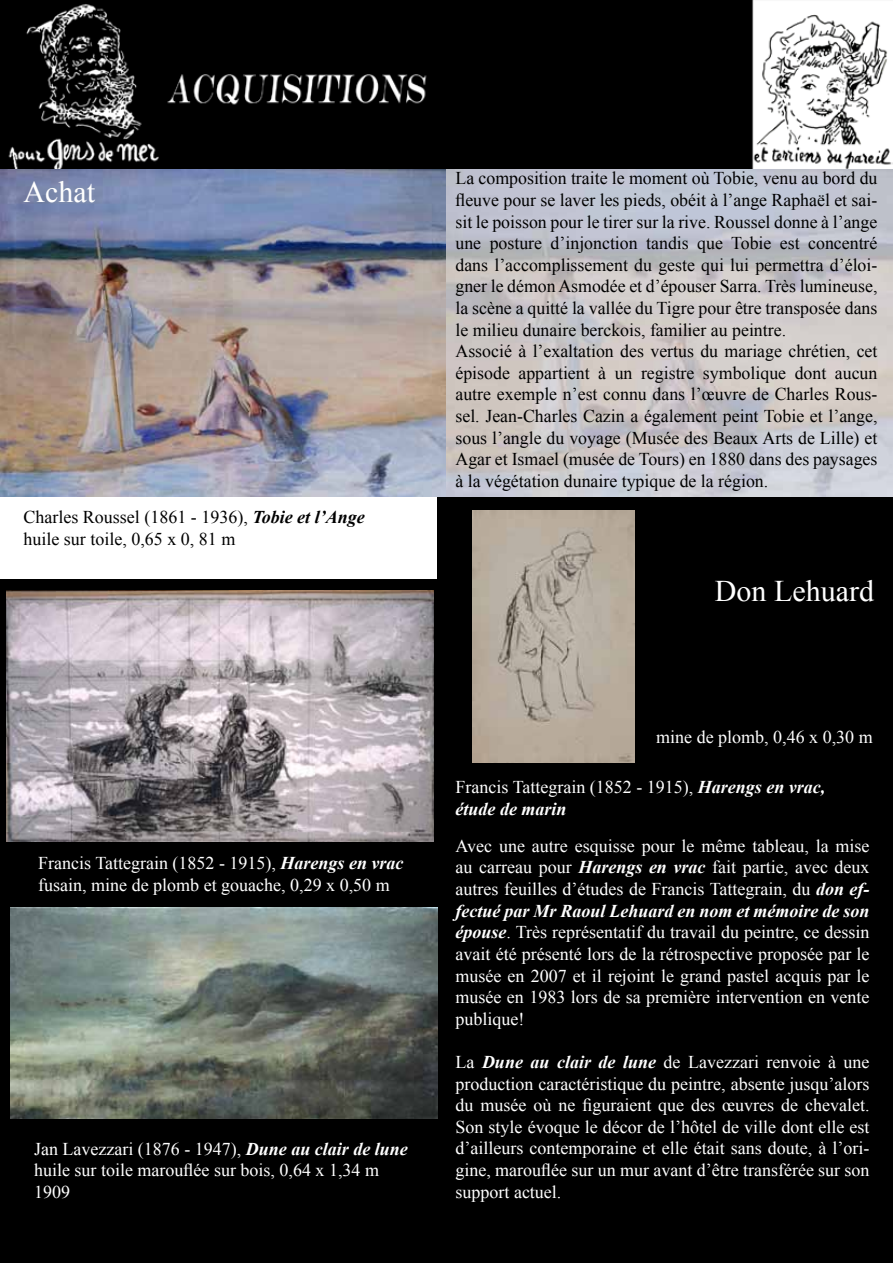
<style>
.page{position:relative;width:893px;height:1263px;background:#fff}
.page>*{position:absolute;margin:0;border:0;box-sizing:border-box;transform-origin:0 0}
.t1{font:30px "Times New Roman";color:#fff}
.t2{font:18px/21.6px "Times New Roman";color:#fff}
.t3{font:18px/21.6px "Times New Roman";color:#000}
.s1{font-weight:700;font-style:italic}
</style>
<div class="page">
<div style="left:0;top:580px;width:437px;height:683px;background:#000"></div>
<div style="left:437px;top:497px;width:456px;height:766px;background:#000"></div>
<img style="left:0;top:0;width:893px;height:497px">
<img style="left:6px;top:590px;width:427px;height:252px">
<img style="left:11px;top:907px;width:426px;height:212px">
<img style="left:472px;top:511px;width:162px;height:251px">
<h1 class="t1" style="left:23px;top:171px;width:73px">Achat</h1>
<p class="t3" style="left:23px;top:506px;width:343px">Charles Roussel (1861 - 1936), <span class="s1">Tobie et l’Ange </span>huile sur toile, 0,65 x 0, 81 m</p>
<p class="t3" style="left:455px;top:167px;width:423px">La composition traite le moment où Tobie, venu au bord du fleuve pour se laver les pieds, obéit à l’ange Raphaël et sai&shy;sit le poisson pour le tirer sur la rive. Roussel donne à l’ange une posture d’injonction tandis que Tobie est concentré dans l’accomplissement du geste qui lui permettra d’éloi&shy;gner le démon Asmodée et d’épouser Sarra. Très lumineuse, la scène a quitté la vallée du Tigre pour être transposée dans le milieu dunaire berckois, familier au peintre.<br>Associé à l’exaltation des vertus du mariage chrétien, cet épisode appartient à un registre symbolique dont aucun autre exemple n’est connu dans l’œuvre de Charles Rous&shy;sel. Jean-Charles Cazin a également peint Tobie et l’ange, sous l’angle du voyage (Musée des Beaux Arts de Lille) et Agar et Ismael (musée de Tours) en 1880 dans des paysages à la végétation dunaire typique de la région.</p>
<h1 class="t1" style="left:715px;top:570px;width:161px">Don Lehuard</h1>
<p class="t2" style="left:38px;top:852px;width:367px">Francis Tattegrain (1852 - 1915), <span class="s1">Harengs en vrac </span>fusain, mine de plomb et gouache, 0,29 x 0,50 m</p>
<p class="t2" style="left:34px;top:1137px;width:375px">Jan Lavezzari (1876 - 1947), <span class="s1">Dune au clair de lune </span>huile sur toile marouflée sur bois, 0,64 x 1,34 m<br>1909</p>
<p class="t2" style="left:656px;top:725px;width:218px">mine de plomb, 0,46 x 0,30 m</p>
<p class="t2" style="left:455px;top:776px;width:371px">Francis Tattegrain (1852 - 1915), <span class="s1">Harengs en vrac, étude de marin</span></p>
<p class="t2" style="left:455px;top:835px;width:416px;text-align:justify">Avec une autre esquisse pour le même tableau, la mise au carreau pour <span class="s1">Harengs en vrac</span> fait partie, avec deux autres feuilles d’études de Francis Tattegrain, du <span class="s1">don ef&shy;fectué par Mr Raoul Lehuard en nom et mémoire de son épouse</span>. Très représentatif du travail du peintre, ce dessin avait été présenté lors de la rétrospective proposée par le musée en 2007 et il rejoint le grand pastel acquis par le musée en 1983 lors de sa première intervention en vente publique!</p>
<p class="t2" style="left:455px;top:1051px;width:416px;text-align:justify">La <span class="s1">Dune au clair de lune</span> de Lavezzari renvoie à une production caractéristique du peintre, absente jusqu’alors du musée où ne figuraient que des œuvres de chevalet.<br>Son style évoque le décor de l’hôtel de ville dont elle est d’ailleurs contemporaine et elle était sans doute, à l’ori&shy;gine, marouflée sur un mur avant d’être transférée sur son support actuel.</p>
</div>
